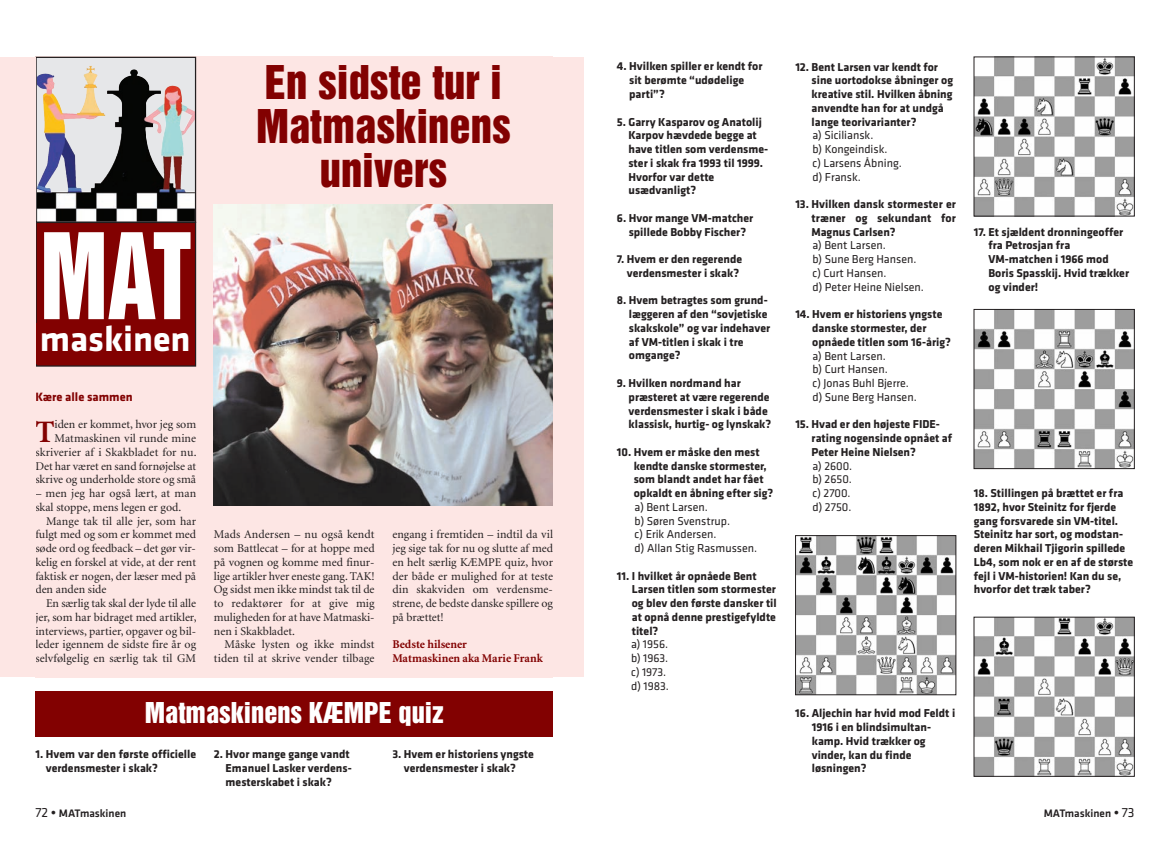
<style>
.page{position:relative;width:1170px;height:851px;background:#fff}
.page>*{position:absolute;margin:0;border:0;box-sizing:border-box;transform-origin:0 0}
.t1{font:108.75px "Helvetica Inserat";color:#fff;scale:.8 1}
.t2{font:42.5px/43.8px "Helvetica Inserat";color:#820101;text-align:center}
.t3{font:700 36.25px "Klavika";color:#fff}
.t4{font:700 31.25px "Minion";color:#820101}
.t5{font:26.25px "Helvetica Inserat";color:#fff}
.t6{font:700 12.5px "Klavika";color:#820101}
.t7{font:700 11.88px/13.8px "Klavika";color:#231f20}
.t8{font:11.88px/13.8px "Minion";color:#231f20;text-align:justify}
.t9{font:11.88px/13.8px "Klavika";color:#231f20}
.t10{font:700 11.88px/13.8px "Minion";color:#820101}
.t11{font:500 11.25px "Klavika";color:#231f20}
.s1{font-weight:400;font-size:13.75px}
.s2{font-weight:700;font-size:13.75px}
</style>
<div class="page">
<div style="left:35px;top:57px;width:518px;height:620px;background:#fde6e4"></div>
<svg style="left:37px;top:59px;width:157px;height:162px"></svg>
<img style="left:37px;top:66px;width:68px;height:53px">
<div style="left:35px;top:57px;width:161px;height:166px;border:1px solid #231f20"></div>
<div style="left:36px;top:222px;width:159px;height:144px;background:#820101"></div>
<div style="left:35px;top:222px;width:161px;height:144px;border:1px solid #231f20"></div>
<div style="left:35px;top:323px;width:160px;height:41px;background:#820101"></div>
<img style="left:214px;top:205px;width:339px;height:301px">
<div style="left:35px;top:691px;width:518px;height:45px;background:#820101"></div>
<img style="left:797px;top:537px;width:157px;height:155px">
<div style="left:795px;top:535px;width:161px;height:159px;border:1px solid #231f20"></div>
<img style="left:975px;top:59px;width:157px;height:155px">
<img style="left:975px;top:311px;width:157px;height:155px">
<img style="left:975px;top:619px;width:157px;height:155px">
<div style="left:553px;top:57px;width:31px;height:619px;background:#fde6e4"></div>
<div style="left:0;top:57px;width:35px;height:619px;background:#fde6e4"></div>
<h2 class="t2" style="left:256px;top:63px;width:256px">En sidste tur i<br>Matmaskinens univers</h2>
<h1 class="t1" style="left:40px;top:232px;width:191px">MAT</h1>
<h3 class="t3" style="left:40px;top:326px;width:152px">maskinen</h3>
<p class="t6" style="left:35px;top:392px;width:99px">Kære alle sammen</p>
<h3 class="t4" style="left:35px;top:420px;width:21px">T</h3>
<p class="t8" style="left:35px;top:418px;width:162px;text-align:right">iden er kommet, hvor jeg som<br>Matmaskinen vil runde mine skriverier af i Skakbladet for nu.<br>Det har været en sand fornøjelse at skrive og underholde store og små</p>
<p class="t8" style="left:35px;top:487px;width:162px">– men jeg har også lært, at man skal stoppe, mens legen er god.</p>
<p class="t8" style="left:35px;top:514px;width:162px;text-indent:11px">Mange tak til alle jer, som har fulgt med og som er kommet med søde ord og feedback – det gør vir&shy;kelig en forskel at vide, at der rent faktisk er nogen, der læser med på den anden side</p>
<p class="t8" style="left:35px;top:597px;width:162px;text-indent:11px">En særlig tak skal der lyde til alle jer, som har bidraget med artikler, interviews, partier, opgaver og bil&shy;leder igennem de sidste fire år og selvfølgelig en særlig tak til GM</p>
<p class="t8" style="left:214px;top:528px;width:162px">Mads Andersen – nu også kendt som Battlecat – for at hoppe med på vognen og komme med finur&shy;lige artikler hver eneste gang. TAK!<br>Og sidst men ikke mindst tak til de to redaktører for at give mig muligheden for at have Matmaski&shy;nen i Skakbladet.</p>
<p class="t8" style="left:214px;top:638px;width:162px;text-align:right">Måske lysten og ikke mindst tiden til at skrive vender tilbage</p>
<p class="t8" style="left:392px;top:528px;width:162px">engang i fremtiden – indtil da vil jeg sige tak for nu og slutte af med en helt særlig KÆMPE quiz, hvor der både er mulighed for at teste din skakviden om verdensme&shy;strene, de bedste danske spillere og på brættet!</p>
<p class="t10" style="left:392px;top:638px;width:152px">Bedste hilsener<br>Matmaskinen aka Marie Frank</p>
<h3 class="t5" style="left:145px;top:702px;width:300px">Matmaskinens KÆMPE quiz</h3>
<p class="t7" style="left:46px;top:748px;width:152px;text-indent:-10px">1. Hvem var den første officielle verdensmester i skak?</p>
<p class="t7" style="left:225px;top:748px;width:128px;text-indent:-12px">2. Hvor mange gange vandt<br>Emanuel Lasker verdens&shy;mesterskabet i skak?</p>
<p class="t7" style="left:392px;top:748px;width:143px;text-align:center">3. Hvem er historiens yngste verdensmester i skak?</p>
<p class="t7" style="left:629px;top:61px;width:135px;text-indent:-12px">4. Hvilken spiller er kendt for sit berømte “udødelige parti”?</p>
<p class="t7" style="left:628px;top:116px;width:141px;text-indent:-12px">5. Garry Kasparov og Anatolij<br>Karpov hævdede begge at have titlen som verdensme&shy;ster i skak fra 1993 til 1999.<br>Hvorfor var dette usædvanligt?</p>
<p class="t7" style="left:617px;top:212px;width:138px;text-align:center">6. Hvor mange VM-matcher spillede Bobby Fischer?</p>
<p class="t7" style="left:617px;top:253px;width:127px;text-align:center">7. Hvem er den regerende verdensmester i skak?</p>
<p class="t7" style="left:629px;top:295px;width:143px;text-indent:-12px">8. Hvem betragtes som grund&shy;læggeren af den “sovjetiske skakskole” og var indehaver af VM-titlen i skak i tre omgange?</p>
<p class="t7" style="left:628px;top:377px;width:144px;text-indent:-12px">9. Hvilken nordmand har præsteret at være regerende verdensmester i skak i både klassisk, hurtig- og lynskak?</p>
<p class="t7" style="left:633px;top:446px;width:141px;text-indent:-17px">10. Hvem er måske den mest kendte danske stormester, som blandt andet har fået opkaldt en åbning efter sig?</p>
<p class="t9" style="left:634px;top:501px;width:124px">a) Bent Larsen.<br>b) Søren Svenstrup.<br>c) Erik Andersen.<br>d) Allan Stig Rasmussen.</p>
<p class="t7" style="left:631px;top:570px;width:146px;text-indent:-15px">11. I hvilket år opnåede Bent<br>Larsen titlen som stormester og blev den første dansker til at opnå denne prestigefyldte titel?</p>
<p class="t9" style="left:631px;top:638px;width:39px">a) 1956. b) 1963. c) 1973. d) 1983.</p>
<p class="t7" style="left:811px;top:61px;width:143px;text-indent:-16px">12. Bent Larsen var kendt for sine uortodokse åbninger og kreative stil. Hvilken åbning anvendte han for at undgå lange teorivarianter?</p>
<p class="t9" style="left:812px;top:130px;width:91px">a) Siciliansk.<br>b) Kongeindisk.<br>c) Larsens Åbning. d) Fransk.</p>
<p class="t7" style="left:811px;top:198px;width:146px;text-align:justify;text-indent:-16px">13. Hvilken dansk stormester er træner og sekundant for Magnus Carlsen?</p>
<p class="t9" style="left:812px;top:240px;width:113px">a) Bent Larsen.<br>b) Sune Berg Hansen. c) Curt Hansen.<br>d) Peter Heine Nielsen.</p>
<p class="t7" style="left:812px;top:308px;width:140px;text-indent:-17px">14. Hvem er historiens yngste danske stormester, der opnåede titlen som 16-årig?</p>
<p class="t9" style="left:812px;top:350px;width:106px">a) Bent Larsen.<br>b) Curt Hansen.<br>c) Jonas Buhl Bjerre. d) Sune Berg Hansen.</p>
<p class="t7" style="left:811px;top:418px;width:142px;text-indent:-16px">15. Hvad er den højeste FIDE&shy;rating nogensinde opnået af<br>Peter Heine Nielsen?</p>
<p class="t9" style="left:812px;top:460px;width:41px">a) 2600. b) 2650. c) 2700. d) 2750.</p>
<p class="t7" style="left:988px;top:226px;width:142px;text-indent:-15px">17. Et sjældent dronningeoffer fra Petrosjan fra<br>VM-matchen i 1966 mod<br>Boris Spasskij. Hvid trækker og vinder!</p>
<p class="t7" style="left:973px;top:487px;width:161px">18. Stillingen på brættet er fra<br>1892, hvor Steinitz for fjerde gang forsvarede sin VM-titel.<br>Steinitz har sort, og modstan&shy;deren Mikhail Tjigorin spillede<br>Lb4, som nok er en af de største fejl i VM-historien! Kan du se, hvorfor det træk taber?</p>
<p class="t7" style="left:811px;top:707px;width:145px;text-indent:-16px">16. Aljechin har hvid mod Feldt i<br>1916 i en blindsimultan&shy;kamp. Hvid trækker og vinder, kan du finde løsningen?</p>
<p class="t11" style="left:35px;top:809px;width:92px"><span class="s1">72</span> <span class="s2">•</span> MATmaskinen</p>
<p class="t11" style="left:1043px;top:809px;width:92px">MATmaskinen <span class="s2">•</span> <span class="s1">73</span></p>
</div>
